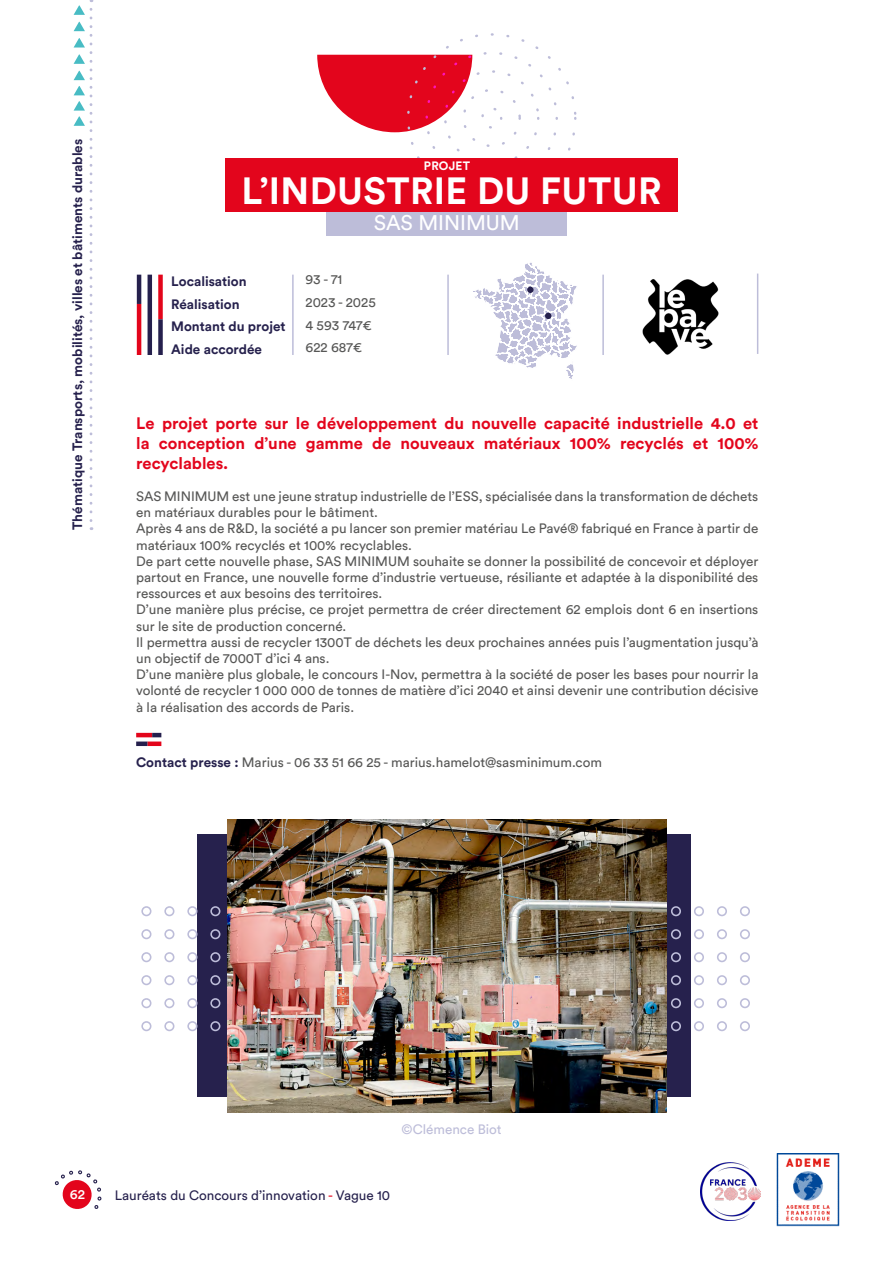
<style>
.page{position:relative;width:893px;height:1263px;background:#fff}
.page>*{position:absolute;margin:0;border:0;box-sizing:border-box;transform-origin:0 0}
.t1{font:700 37.5px "Circular Std";letter-spacing:.01em;color:#fff}
.t2{font:21px "Circular Std";color:#fff}
.t3{font:700 16.5px/19.8px "Circular Std";color:#e3051c;text-align:justify}
.t4{font:13.5px/16.2px "Circular Std";color:#575756}
.t5{font:700 13.5px/22.5px "Circular Std";color:#26214d}
.t6{font:13.5px "Circular Std";color:#26214d}
.t7{font:13.5px "Circular Std";color:#bdbdd9}
.t8{font:500 13.5px "Circular Std";color:#fff}
.t9{font:700 12px "Circular Std";color:#fff}
.s1{font-weight:700;color:#26214d}
.s2{color:#e3051c}
</style>
<div class="page">
<hr style="left:292px;top:275px;width:2px;height:80px;background:#bdbdd9">
<hr style="left:447px;top:275px;width:2px;height:80px;background:#bdbdd9">
<hr style="left:602px;top:275px;width:2px;height:80px;background:#bdbdd9">
<hr style="left:137px;top:304px;width:4px;height:51px;background:#e3051b">
<hr style="left:137px;top:275px;width:4px;height:29px;background:#25204d">
<hr style="left:148px;top:275px;width:4px;height:80px;background:#25204d">
<div style="left:158px;top:275px;width:5px;height:44px;background:#e3051b"></div>
<div style="left:158px;top:319px;width:5px;height:36px;background:#25204d"></div>
<img style="left:776px;top:1153px;width:64px;height:74px">
<svg style="left:54px;top:1170px;width:48px;height:39px"></svg>
<img style="left:701px;top:1162px;width:59px;height:58px">
<div style="left:197px;top:834px;width:494px;height:263px;background:#26214d"></div>
<svg style="left:317px;top:55px;width:155px;height:77px"></svg>
<div style="left:481px;top:107px;width:21px;height:22px;border:2px dashed #bdbdd9;border-radius:50%"></div>
<div style="left:463px;top:89px;width:58px;height:58px;border:2px dashed #bdbdd9;border-radius:50%"></div>
<div style="left:444px;top:70px;width:95px;height:96px;border:2px dashed #bdbdd9;border-radius:50%"></div>
<div style="left:327px;top:212px;width:240px;height:23px;background:#bdbdd9"></div>
<div style="left:225px;top:169px;width:453px;height:43px;background:#e3051c"></div>
<hr style="left:757px;top:274px;width:1px;height:80px;background:#bdbdd9">
<hr style="left:136px;top:733px;width:16px;height:4px;background:#e3051b">
<svg style="left:152px;top:733px;width:9px;height:4px"></svg>
<div style="left:147px;top:741px;width:14px;height:5px;background:#e3051b"></div>
<div style="left:136px;top:741px;width:11px;height:5px;background:#25204d"></div>
<svg style="left:473px;top:262px;width:104px;height:117px"></svg>
<div style="left:527px;top:287px;width:7px;height:6px;background:#26214d;border-radius:50%"></div>
<svg style="left:671px;top:906px;width:79px;height:126px"></svg>
<svg style="left:141px;top:905px;width:87px;height:127px"></svg>
<div style="left:225px;top:158px;width:453px;height:11px;background:#e3051c"></div>
<svg style="left:74px;top:0;width:18px;height:530px"></svg>
<img style="left:228px;top:820px;width:439px;height:292px">
<img style="left:642px;top:279px;width:77px;height:76px">
<p class="t5" style="left:66px;top:530px;width:393px;rotate:-90deg">Thématique Transports, mobilités, villes et bâtiments durables</p>
<p class="t9" style="left:424px;top:158px;width:48px">PROJET</p>
<h1 class="t1" style="left:241px;top:166px;width:422px">L’INDUSTRIE DU FUTUR</h1>
<h2 class="t2" style="left:374px;top:210px;width:147px">SAS MINIMUM</h2>
<p class="t5" style="left:171px;top:270px;width:116px">Localisation<br>Réalisation<br>Montant du projet<br>Aide accordée</p>
<p class="t4" style="left:306px;top:268px;width:72px;line-height:22.5px">93 - 71<br>2023 - 2025<br>4 593 747€<br>622 687€</p>
<p class="t3" style="left:136px;top:413px;width:624px">Le projet porte sur le développement du nouvelle capacité industrielle 4.0 et la conception d’une gamme de nouveaux matériaux 100% recyclés et 100% recyclables.</p>
<p class="t4" style="left:136px;top:488px;width:624px">SAS MINIMUM est une jeune stratup industrielle de l’ESS, spécialisée dans la transformation de déchets en matériaux durables pour le bâtiment.<br>Après 4 ans de R&amp;D, la société a pu lancer son premier matériau Le Pavé® fabriqué en France à partir de matériaux 100% recyclés et 100% recyclables.<br>De part cette nouvelle phase, SAS MINIMUM souhaite se donner la possibilité de concevoir et déployer partout en France, une nouvelle forme d’industrie vertueuse, résiliante et adaptée à la disponibilité des ressources et aux besoins des territoires.<br>D’une manière plus précise, ce projet permettra de créer directement 62 emplois dont 6 en insertions sur le site de production concerné.<br>Il permettra aussi de recycler 1300T de déchets les deux prochaines années puis l’augmentation jusqu’à un objectif de 7000T d’ici 4 ans.<br>D’une manière plus globale, le concours I-Nov, permettra à la société de poser les bases pour nourrir la volonté de recycler 1 000 000 de tonnes de matière d’ici 2040 et ainsi devenir une contribution décisive à la réalisation des accords de Paris.</p>
<p class="t4" style="left:136px;top:754px;width:467px"><span class="s1">Contact presse :</span> Marius - 06 33 51 66 25 - marius.hamelot@sasminimum.com</p>
<p class="t7" style="left:401px;top:1121px;width:102px">©Clémence Biot</p>
<p class="t8" style="left:70px;top:1185px;width:17px">62</p>
<p class="t6" style="left:115px;top:1187px;width:277px">Lauréats du Concours d’innovation <span class="s2">-</span> Vague 10</p>
</div>
